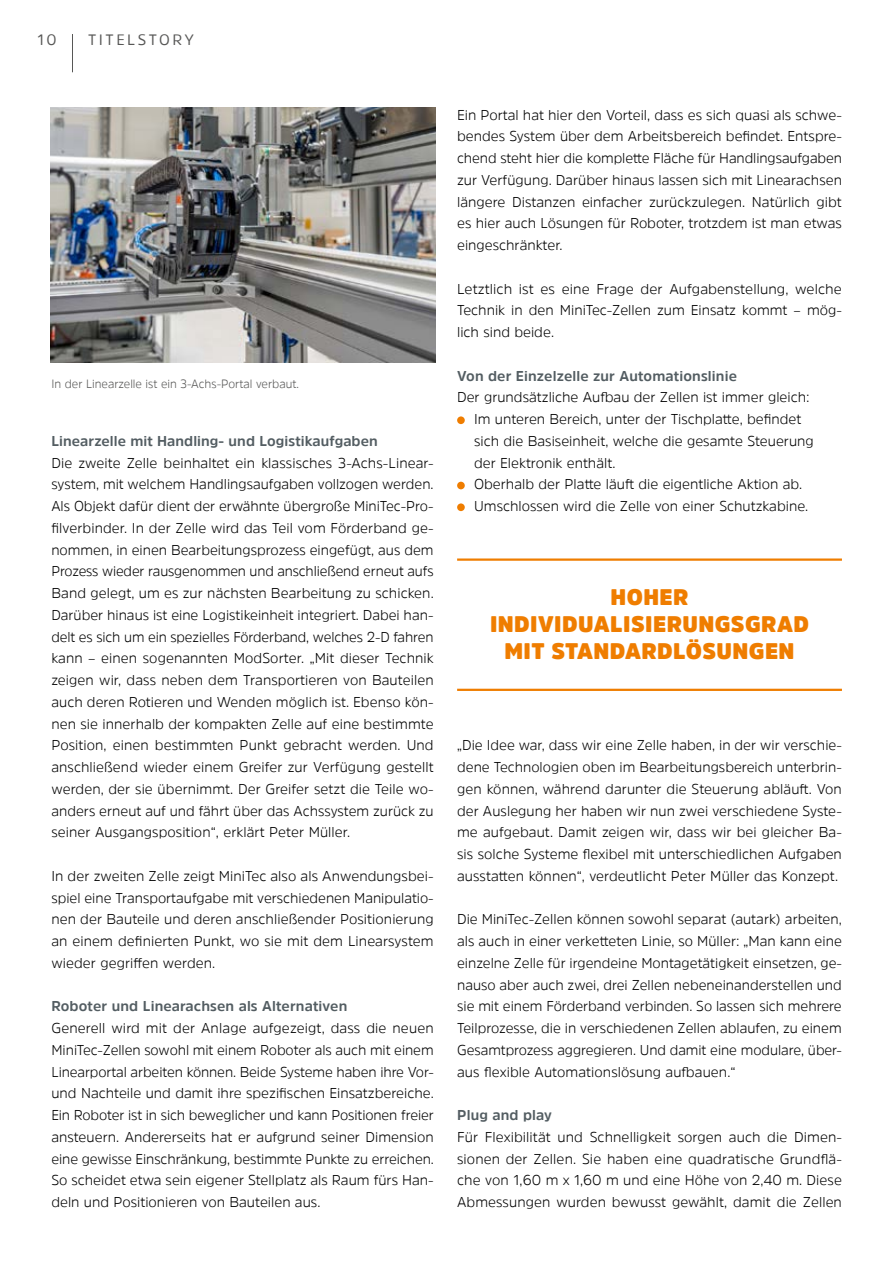
<style>
.page{position:relative;width:893px;height:1263px;background:#fff}
.page>*{position:absolute;margin:0;border:0;box-sizing:border-box;transform-origin:0 0}
.t1{font:900 22.5px/27px "Amsi Pro";letter-spacing:.02em;color:#ef7d00;text-align:center}
.t2{font:15px "Amsi Pro";letter-spacing:.17em;color:#575756}
.t3{font:300 14.25px/21.8px "Amsi Pro";color:#000;text-align:justify}
.t4{font:700 14.25px "Amsi Pro";letter-spacing:.01em;color:#535d62}
.t5{font:300 12px "Amsi Pro";color:#575756}
</style>
<div class="page">
<hr style="left:72px;top:34px;width:1px;height:38px;background:#575756">
<div style="left:457px;top:416px;width:8px;height:8px;background:#ef7d00;border-radius:50%"></div>
<div style="left:457px;top:482px;width:8px;height:7px;background:#ef7d00;border-radius:50%"></div>
<div style="left:457px;top:503px;width:8px;height:8px;background:#ef7d00;border-radius:50%"></div>
<hr style="left:457px;top:558px;width:385px;height:3px;background:#ef7d00">
<hr style="left:457px;top:689px;width:385px;height:2px;background:#ef7d00">
<img style="left:51px;top:107px;width:384px;height:255px">
<p class="t2" style="left:37px;top:30px;width:21px">10</p>
<p class="t2" style="left:88px;top:30px;width:108px">TITELSTORY</p>
<p class="t5" style="left:51px;top:375px;width:249px">In der Linearzelle ist ein 3-Achs-Portal verbaut.</p>
<p class="t4" style="left:51px;top:431px;width:328px">Linearzelle mit Handling- und Logistikaufgaben</p>
<p class="t3" style="left:51px;top:451px;width:384px">Die zweite Zelle beinhaltet ein klassisches 3-Achs-Linear&shy;system, mit welchem Handlingsaufgaben vollzogen werden.<br>Als Objekt dafür dient der erwähnte übergroße MiniTec-Pro&shy;filverbinder. In der Zelle wird das Teil vom Förderband ge&shy;nommen, in einen Bearbeitungsprozess eingefügt, aus dem Prozess wieder rausgenommen und anschließend erneut aufs Band gelegt, um es zur nächsten Bearbeitung zu schicken.<br>Darüber hinaus ist eine Logistikeinheit integriert. Dabei han&shy;delt es sich um ein spezielles Förderband, welches 2-D fahren kann – einen sogenannten ModSorter. „Mit dieser Technik zeigen wir, dass neben dem Transportieren von Bauteilen auch deren Rotieren und Wenden möglich ist. Ebenso kön&shy;nen sie innerhalb der kompakten Zelle auf eine bestimmte Position, einen bestimmten Punkt gebracht werden. Und anschließend wieder einem Greifer zur Verfügung gestellt werden, der sie übernimmt. Der Greifer setzt die Teile wo&shy;anders erneut auf und fährt über das Achssystem zurück zu seiner Ausgangsposition“, erklärt Peter Müller.</p>
<p class="t3" style="left:51px;top:865px;width:384px">In der zweiten Zelle zeigt MiniTec also als Anwendungsbei&shy;spiel eine Transportaufgabe mit verschiedenen Manipulatio&shy;nen der Bauteile und deren anschließender Positionierung an einem definierten Punkt, wo sie mit dem Linearsystem wieder gegriffen werden.</p>
<p class="t4" style="left:51px;top:996px;width:298px">Roboter und Linearachsen als Alternativen</p>
<p class="t3" style="left:51px;top:1017px;width:384px">Generell wird mit der Anlage aufgezeigt, dass die neuen MiniTec-Zellen sowohl mit einem Roboter als auch mit einem Linearportal arbeiten können. Beide Systeme haben ihre Vor&shy;und Nachteile und damit ihre spezifischen Einsatzbereiche.<br>Ein Roboter ist in sich beweglicher und kann Positionen freier ansteuern. Andererseits hat er aufgrund seiner Dimension eine gewisse Einschränkung, bestimmte Punkte zu erreichen.<br>So scheidet etwa sein eigener Stellplatz als Raum fürs Han&shy;deln und Positionieren von Bauteilen aus.</p>
<p class="t3" style="left:457px;top:103px;width:386px">Ein Portal hat hier den Vorteil, dass es sich quasi als schwe&shy;bendes System über dem Arbeitsbereich befindet. Entspre&shy;chend steht hier die komplette Fläche für Handlingsaufgaben zur Verfügung. Darüber hinaus lassen sich mit Linearachsen längere Distanzen einfacher zurückzulegen. Natürlich gibt es hier auch Lösungen für Roboter, trotzdem ist man etwas eingeschränkter.</p>
<p class="t3" style="left:457px;top:277px;width:386px">Letztlich ist es eine Frage der Aufgabenstellung, welche Technik in den MiniTec-Zellen zum Einsatz kommt – mög&shy;lich sind beide.</p>
<p class="t4" style="left:457px;top:366px;width:281px">Von der Einzelzelle zur Automationslinie</p>
<p class="t3" style="left:474px;top:386px;width:341px;text-align:left;text-indent:-17px">Der grundsätzliche Aufbau der Zellen ist immer gleich:<br>Im unteren Bereich, unter der Tischplatte, befindet sich die Basiseinheit, welche die gesamte Steuerung der Elektronik enthält.<br>Oberhalb der Platte läuft die eigentliche Aktion ab.<br>Umschlossen wird die Zelle von einer Schutzkabine.</p>
<h1 class="t1" style="left:490px;top:583px;width:320px">HOHER<br>INDIVIDUALISIERUNGSGRAD<br>MIT STANDARDLÖSUNGEN</h1>
<p class="t3" style="left:457px;top:734px;width:386px">„Die Idee war, dass wir eine Zelle haben, in der wir verschie&shy;dene Technologien oben im Bearbeitungsbereich unterbrin&shy;gen können, während darunter die Steuerung abläuft. Von der Auslegung her haben wir nun zwei verschiedene Syste&shy;me aufgebaut. Damit zeigen wir, dass wir bei gleicher Ba&shy;sis solche Systeme flexibel mit unterschiedlichen Aufgaben ausstatten können“, verdeutlicht Peter Müller das Konzept.</p>
<p class="t3" style="left:457px;top:908px;width:386px">Die MiniTec-Zellen können sowohl separat (autark) arbeiten, als auch in einer verketteten Linie, so Müller: „Man kann eine einzelne Zelle für irgendeine Montagetätigkeit einsetzen, ge&shy;nauso aber auch zwei, drei Zellen nebeneinanderstellen und sie mit einem Förderband verbinden. So lassen sich mehrere Teilprozesse, die in verschiedenen Zellen ablaufen, zu einem Gesamtprozess aggregieren. Und damit eine modulare, über&shy;aus flexible Automationslösung aufbauen.“</p>
<p class="t4" style="left:457px;top:1105px;width:96px">Plug and play</p>
<p class="t3" style="left:457px;top:1126px;width:386px">Für Flexibilität und Schnelligkeit sorgen auch die Dimen&shy;sionen der Zellen. Sie haben eine quadratische Grundflä&shy;che von 1,60 m x 1,60 m und eine Höhe von 2,40 m. Diese Abmessungen wurden bewusst gewählt, damit die Zellen</p>
</div>
